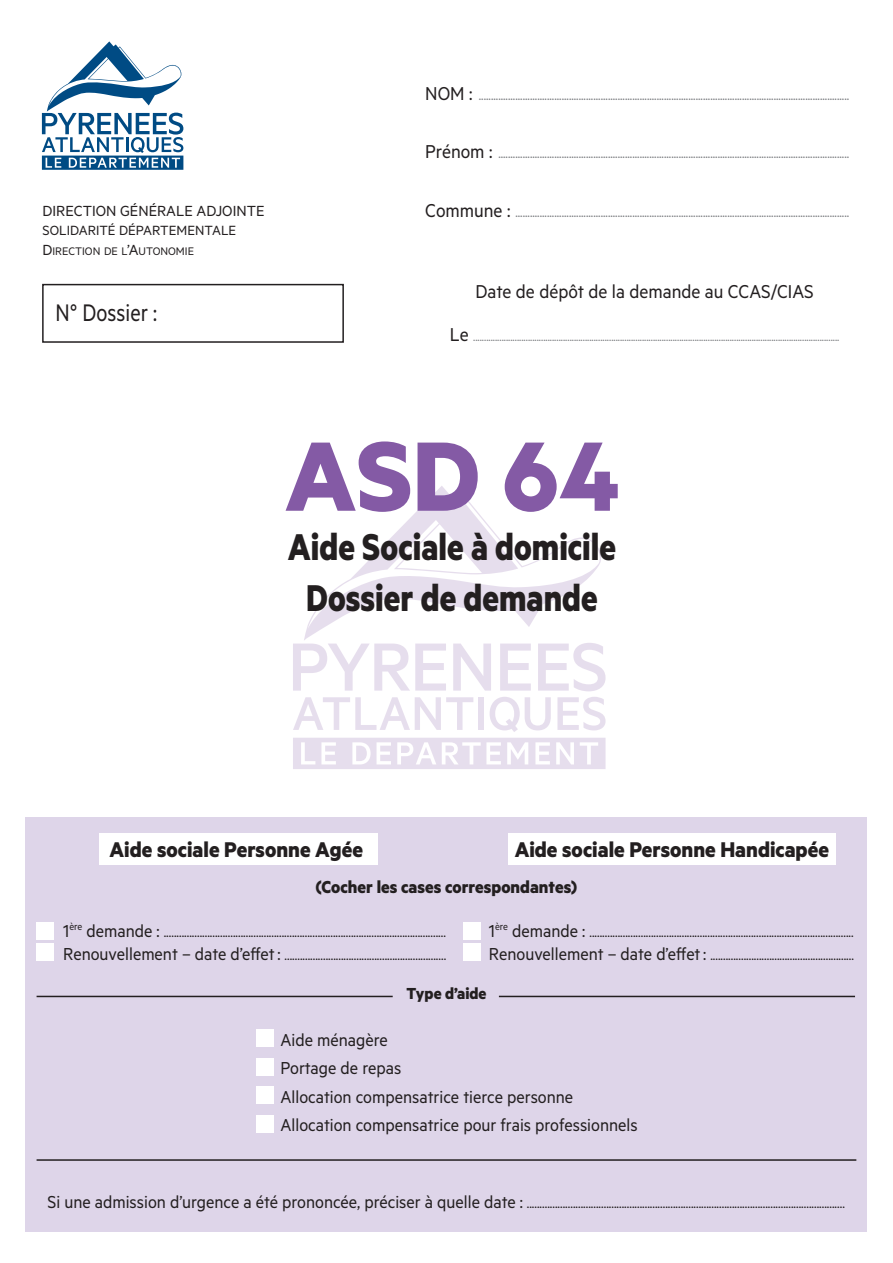
<style>
.page{position:relative;width:893px;height:1263px;background:#fff}
.page>*{position:absolute;margin:0;border:0;box-sizing:border-box;transform-origin:0 0}
.t1{font:700 111px "Metric";color:#845aa5}
.t2{font:700 42px "Metric";color:#231f20;scale:.85 1}
.t3{font:27px "Metric";color:#231f20;scale:.85 1}
.t4{font:700 24px "Metric";color:#231f20;scale:.95 1}
.t5{font:21px "Metric";color:#231f20;scale:.95 1}
.t6{font:19.5px "Metric";color:#231f20;scale:.95 1}
.t7{font:700 19.5px "Metric";color:#231f20;scale:.95 1}
.t8{font:700 18px "Metric";color:#231f20;scale:.95 1}
.t9{font:16.5px "Metric";color:#231f20}
.t10{font:15px "Metric";color:#231f20}
.t11{font:15px "Metric";color:#808285;scale:.95 1}
.t12{font:13.5px "Metric";color:#808285;scale:.95 1}
.t13{font:12.3px "Metric";color:#231f20}
.s1{font-size:21px;color:#231f20}
.s2{font-size:16.5px}
.s3{font-size:19.5px}
</style>
<div class="page">
<svg style="left:304px;top:486px;width:297px;height:154px"></svg>
<svg style="left:293px;top:643px;width:153px;height:48px"></svg>
<svg style="left:453px;top:643px;width:38px;height:48px"></svg>
<svg style="left:500px;top:643px;width:31px;height:48px"></svg>
<svg style="left:538px;top:643px;width:68px;height:48px"></svg>
<svg style="left:293px;top:697px;width:180px;height:33px"></svg>
<div style="left:479px;top:697px;width:5px;height:33px;background:#e6deed"></div>
<svg style="left:490px;top:697px;width:61px;height:35px"></svg>
<svg style="left:557px;top:697px;width:49px;height:33px"></svg>
<svg style="left:293px;top:738px;width:313px;height:31px"></svg>
<div style="left:26px;top:817px;width:841px;height:414px;background:#ded5e9"></div>
<div style="left:42px;top:284px;width:302px;height:59px;border:2px solid #231f20"></div>
<div style="left:99px;top:833px;width:279px;height:32px;background:#fff"></div>
<div style="left:508px;top:833px;width:328px;height:32px;background:#fff"></div>
<div style="left:36px;top:922px;width:18px;height:17px;background:#fff"></div>
<div style="left:463px;top:922px;width:18px;height:17px;background:#fff"></div>
<div style="left:256px;top:1029px;width:18px;height:17px;background:#fff"></div>
<div style="left:256px;top:1058px;width:18px;height:18px;background:#fff"></div>
<div style="left:256px;top:1086px;width:18px;height:17px;background:#fff"></div>
<div style="left:256px;top:1115px;width:18px;height:17px;background:#fff"></div>
<div style="left:36px;top:943px;width:18px;height:18px;background:#fff"></div>
<div style="left:463px;top:943px;width:18px;height:18px;background:#fff"></div>
<hr style="left:37px;top:996px;width:356px;height:1px;background:#231f20">
<hr style="left:499px;top:996px;width:356px;height:1px;background:#231f20">
<hr style="left:37px;top:1159px;width:819px;height:2px;background:#231f20">
<svg style="left:42px;top:41px;width:141px;height:129px"></svg>
<p class="t11" style="left:425px;top:87px;width:448px"><span class="s1">NOM :</span> ........................................................................................................................................................</p>
<p class="t9" style="left:43px;top:201px;width:223px">DIRECTION GÉNÉRALE ADJOINTE</p>
<p class="t10" style="left:43px;top:222px;width:195px">SOLIDARITÉ DÉPARTEMENTALE</p>
<p class="t13" style="left:43px;top:244px;width:153px"><span class="s2">D</span>IRECTION DE L<span class="s2">’A</span>UTONOMIE</p>
<p class="t3" style="left:55px;top:297px;width:121px">N° Dossier :</p>
<p class="t11" style="left:425px;top:145px;width:448px"><span class="s1">Prénom :</span> ................................................................................................................................................</p>
<p class="t11" style="left:425px;top:204px;width:448px"><span class="s1">Commune :</span> .........................................................................................................................................</p>
<p class="t5" style="left:475px;top:279px;width:358px">Date de dépôt de la demande au CCAS/CIAS</p>
<p class="t12" style="left:450px;top:329px;width:412px"><span class="s1">Le</span> .......................................................................................................................................................................</p>
<p class="t1" style="left:285px;top:408px;width:336px">ASD 64</p>
<p class="t2" style="left:288px;top:521px;width:388px">Aide Sociale à domicile</p>
<p class="t2" style="left:306px;top:572px;width:344px">Dossier de demande</p>
<p class="t4" style="left:110px;top:835px;width:268px">Aide sociale Personne Agée</p>
<p class="t4" style="left:515px;top:835px;width:333px">Aide sociale Personne Handicapée</p>
<p class="t7" style="left:316px;top:875px;width:277px">(Cocher les cases correspondantes)</p>
<p class="t10" style="left:63px;top:923px;width:384px"><span class="s3">1</span><sup>ère</sup> <span class="s3">demande :</span> ..............................................................................................................</p>
<p class="t10" style="left:63px;top:947px;width:384px"><span class="s3">Renouvellement – date d’effet :</span> ...............................................................</p>
<p class="t10" style="left:489px;top:923px;width:366px"><span class="s3">1</span><sup>ère</sup> <span class="s3">demande :</span> .......................................................................................................</p>
<p class="t10" style="left:489px;top:947px;width:366px"><span class="s3">Renouvellement – date d’effet :</span> ........................................................</p>
<p class="t8" style="left:406px;top:982px;width:86px">Type d’aide</p>
<p class="t6" style="left:281px;top:1028px;width:114px">Aide ménagère</p>
<p class="t6" style="left:281px;top:1057px;width:129px">Portage de repas</p>
<p class="t6" style="left:281px;top:1085px;width:310px">Allocation compensatrice tierce personne</p>
<p class="t6" style="left:281px;top:1114px;width:377px">Allocation compensatrice pour frais professionnels</p>
<p class="t10" style="left:48px;top:1194px;width:799px"><span class="s3">Si une admission d’urgence a été prononcée, préciser à quelle date :</span> ............................................................................................................................</p>
</div>
